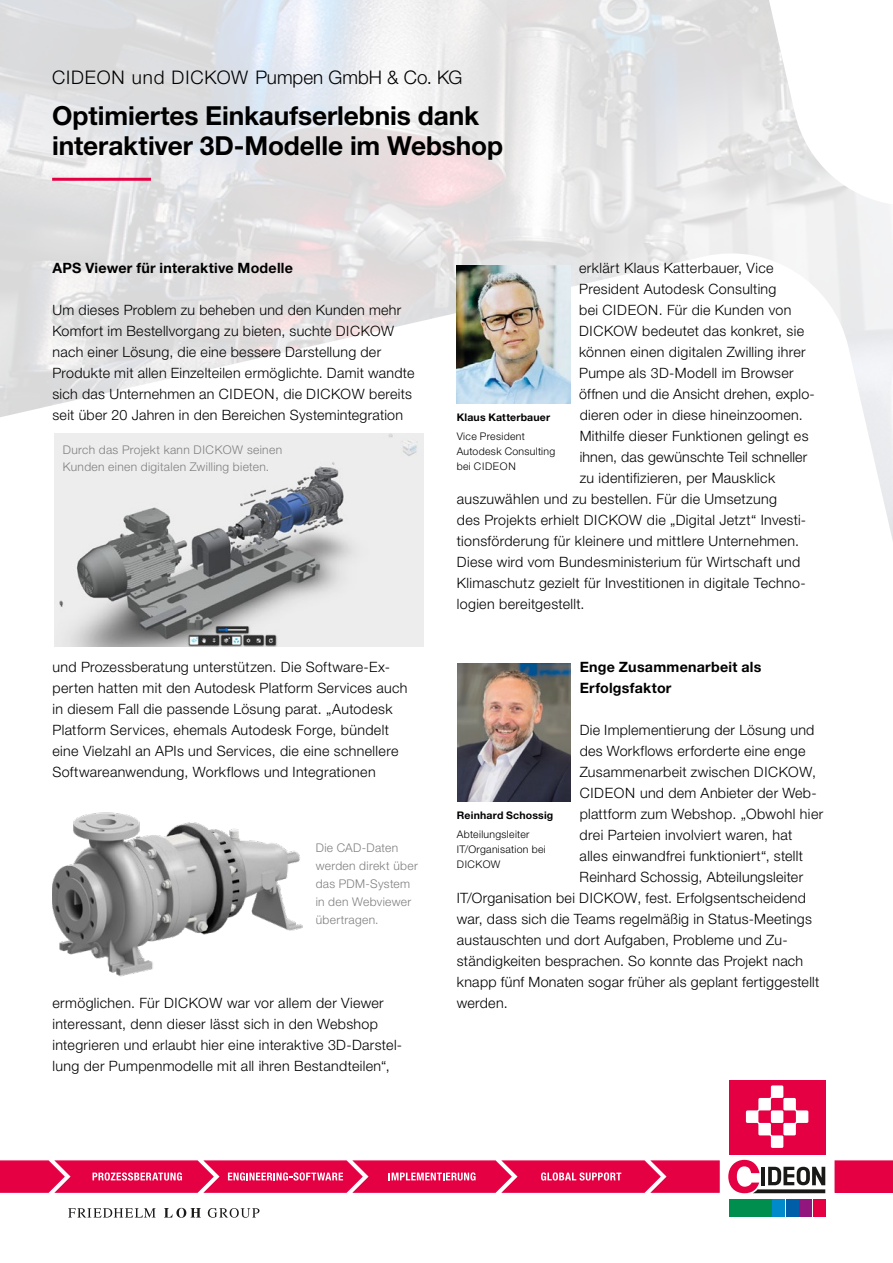
<style>
.page{position:relative;width:893px;height:1263px;background:#fff}
.page>*{position:absolute;margin:0;border:0;box-sizing:border-box;transform-origin:0 0}
.t1{font:700 26.25px/30px "Helvetica Neue LT Pro";letter-spacing:-.005em;color:#000}
.t2{font:300 18.75px "Helvetica Neue LT Pro";letter-spacing:.02em;color:#000}
.t3{font:300 14.25px/21px "Helvetica Neue LT Pro";letter-spacing:.02em;color:#000}
.t4{font:700 14.25px/21px "Helvetica Neue LT Pro";letter-spacing:.015em;color:#000}
.t5{font:300 12px/18px "Helvetica Neue LT Pro";letter-spacing:.025em;color:#808080}
.t6{font:300 10.5px/15px "Helvetica Neue LT Pro";letter-spacing:.03em;color:#000}
.t7{font:700 10.5px "Helvetica Neue LT Pro";letter-spacing:.02em;color:#000}
</style>
<div class="page">
<svg style="left:68px;top:1208px;width:191px;height:10px"></svg>
<div style="left:834px;top:1160px;width:59px;height:33px;background:#e40042"></div>
<svg style="left:729px;top:1080px;width:97px;height:137px"></svg>
<div style="left:729px;top:1080px;width:96px;height:74px;background:#e40042"></div>
<svg style="left:746px;top:1085px;width:62px;height:63px"></svg>
<div style="left:729px;top:1199px;width:42px;height:17px;background:#008e4e"></div>
<div style="left:773px;top:1199px;width:12px;height:17px;background:#008acb"></div>
<div style="left:786px;top:1199px;width:12px;height:17px;background:#005da8"></div>
<div style="left:800px;top:1199px;width:12px;height:17px;background:#91177e"></div>
<div style="left:813px;top:1199px;width:12px;height:17px;background:#e40042"></div>
<svg style="left:728px;top:1160px;width:97px;height:33px"></svg>
<svg style="left:0;top:1160px;width:720px;height:33px"></svg>
<img style="left:0;top:0;width:893px;height:552px">
<hr style="left:52px;top:178px;width:99px;height:3px;background:#e40043">
<img style="left:457px;top:664px;width:114px;height:137px">
<img style="left:457px;top:266px;width:113px;height:137px">
<img style="left:54px;top:434px;width:369px;height:212px">
<img style="left:52px;top:812px;width:251px;height:165px">
<h2 class="t2" style="left:52px;top:66px;width:412px">CIDEON und DICKOW Pumpen GmbH &amp; Co. KG</h2>
<h1 class="t1" style="left:52px;top:100px;width:453px">Optimiertes Einkaufserlebnis dank interaktiver 3D-Modelle im Webshop</h1>
<p class="t4" style="left:52px;top:257px;width:242px">APS Viewer für interaktive Modelle</p>
<p class="t3" style="left:52px;top:299px;width:363px">Um dieses Problem zu beheben und den Kunden mehr Komfort im Bestellvorgang zu bieten, suchte DICKOW nach einer Lösung, die eine bessere Darstellung der Produkte mit allen Einzelteilen ermöglichte. Damit wandte sich das Unternehmen an CIDEON, die DICKOW bereits seit über 20 Jahren in den Bereichen Systemintegration</p>
<p class="t5" style="left:63px;top:441px;width:221px;line-height:16.5px">Durch das Projekt kann DICKOW seinen<br>Kunden einen digitalen Zwilling bieten.</p>
<p class="t3" style="left:52px;top:656px;width:357px">und Prozessberatung unterstützen. Die Software-Ex&shy;perten hatten mit den Autodesk Platform Services auch in diesem Fall die passende Lösung parat. „Autodesk Platform Services, ehemals Autodesk Forge, bündelt eine Vielzahl an APIs und Services, die eine schnellere Softwareanwendung, Workflows und Integrationen</p>
<p class="t5" style="left:316px;top:838px;width:104px">Die CAD-Daten werden direkt über das PDM-System in den Webviewer übertragen.</p>
<p class="t3" style="left:52px;top:992px;width:351px">ermöglichen. Für DICKOW war vor allem der Viewer interessant, denn dieser lässt sich in den Webshop integrieren und erlaubt hier eine interaktive 3D-Darstel&shy;lung der Pumpenmodelle mit all ihren Bestandteilen“,</p>
<p class="t3" style="left:579px;top:257px;width:196px">erklärt Klaus Katterbauer, Vice</p>
<p class="t3" style="left:579px;top:278px;width:199px">President Autodesk Consulting</p>
<p class="t3" style="left:579px;top:299px;width:214px">bei CIDEON. Für die Kunden von</p>
<p class="t3" style="left:579px;top:320px;width:227px">DICKOW bedeutet das konkret, sie</p>
<p class="t3" style="left:579px;top:341px;width:228px">können einen digitalen Zwilling ihrer</p>
<p class="t3" style="left:579px;top:362px;width:216px">Pumpe als 3D-Modell im Browser</p>
<p class="t3" style="left:579px;top:383px;width:235px">öffnen und die Ansicht drehen, explo-</p>
<p class="t3" style="left:580px;top:404px;width:225px">dieren oder in diese hineinzoomen.</p>
<p class="t3" style="left:580px;top:425px;width:230px">Mithilfe dieser Funktionen gelingt es</p>
<p class="t3" style="left:580px;top:446px;width:229px">ihnen, das gewünschte Teil schneller</p>
<p class="t3" style="left:580px;top:467px;width:197px">zu identifizieren, per Mausklick</p>
<p class="t3" style="left:457px;top:488px;width:322px">auszuwählen und zu bestellen. Für die Umsetzung</p>
<p class="t3" style="left:457px;top:509px;width:349px">des Projekts erhielt DICKOW die „Digital Jetzt“ Investi-</p>
<p class="t3" style="left:457px;top:530px;width:344px">tionsförderung für kleinere und mittlere Unternehmen.</p>
<p class="t3" style="left:457px;top:551px;width:345px">Diese wird vom Bundesministerium für Wirtschaft und</p>
<p class="t3" style="left:457px;top:572px;width:349px">Klimaschutz gezielt für Investitionen in digitale Techno-</p>
<p class="t3" style="left:457px;top:593px;width:129px">logien bereitgestellt.</p>
<p class="t7" style="left:457px;top:410px;width:95px">Klaus Katterbauer</p>
<p class="t6" style="left:457px;top:429px;width:100px">Vice President<br>Autodesk Consulting bei CIDEON</p>
<p class="t4" style="left:580px;top:656px;width:183px">Enge Zusammenarbeit als<br>Erfolgsfaktor</p>
<p class="t3" style="left:580px;top:719px;width:236px">Die Implementierung der Lösung und</p>
<p class="t3" style="left:580px;top:740px;width:227px">des Workflows erforderte eine enge</p>
<p class="t3" style="left:580px;top:761px;width:238px">Zusammenarbeit zwischen DICKOW,</p>
<p class="t3" style="left:580px;top:782px;width:239px">CIDEON und dem Anbieter der Web-</p>
<p class="t3" style="left:580px;top:803px;width:245px">plattform zum Webshop. „Obwohl hier</p>
<p class="t3" style="left:580px;top:824px;width:214px">drei Parteien involviert waren, hat</p>
<p class="t3" style="left:580px;top:845px;width:225px">alles einwandfrei funktioniert“, stellt</p>
<p class="t3" style="left:580px;top:866px;width:225px">Reinhard Schossig, Abteilungsleiter</p>
<p class="t3" style="left:457px;top:887px;width:351px">IT/Organisation bei DICKOW, fest. Erfolgsentscheidend</p>
<p class="t3" style="left:457px;top:908px;width:357px">war, dass sich die Teams regelmäßig in Status-Meetings</p>
<p class="t3" style="left:457px;top:929px;width:332px">austauschten und dort Aufgaben, Probleme und Zu-</p>
<p class="t3" style="left:457px;top:950px;width:348px">ständigkeiten besprachen. So konnte das Projekt nach</p>
<p class="t3" style="left:457px;top:971px;width:364px">knapp fünf Monaten sogar früher als geplant fertiggestellt</p>
<p class="t3" style="left:457px;top:992px;width:52px">werden.</p>
<p class="t7" style="left:457px;top:808px;width:98px">Reinhard Schossig</p>
<p class="t6" style="left:457px;top:826px;width:90px">Abteilungsleiter<br>IT/Organisation bei<br>DICKOW</p>
</div>
